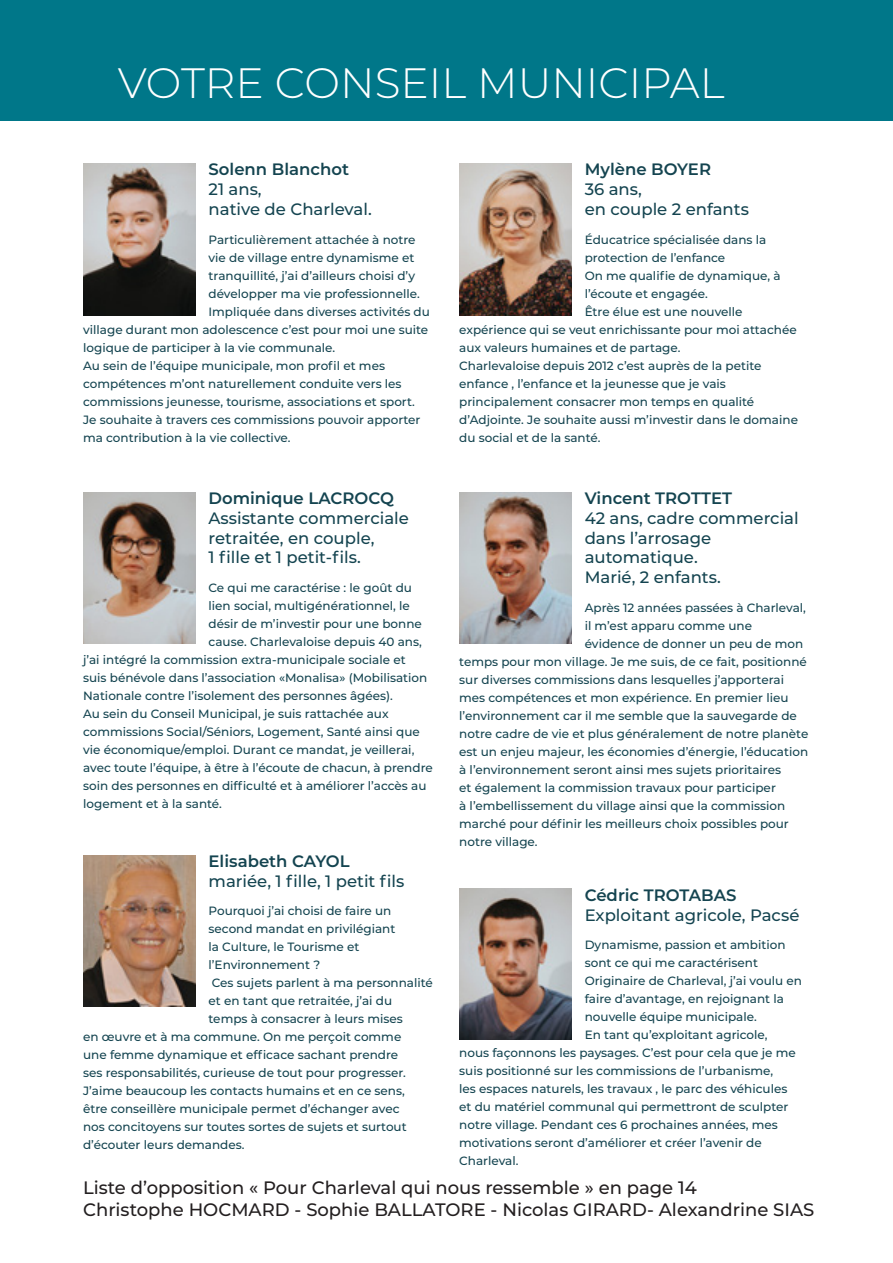
<style>
.page{position:relative;width:893px;height:1263px;background:#fff}
.page>*{position:absolute;margin:0;border:0;box-sizing:border-box;transform-origin:0 0}
.t1{font:300 42.45px "Montserrat";color:#fff}
.t2{font:500 18px "Montserrat";color:#231f20}
.t3{font:500 16.5px/19.8px "Montserrat";color:#144450}
.t4{font:500 12px/18px "Montserrat";color:#144450}
.s1{font-weight:600}
</style>
<div class="page">
<div style="left:0;top:0;width:893px;height:120px;background:#007789"></div>
<img style="left:83px;top:855px;width:113px;height:151px">
<img style="left:83px;top:492px;width:113px;height:151px">
<img style="left:459px;top:164px;width:113px;height:151px">
<img style="left:459px;top:888px;width:113px;height:151px">
<img style="left:459px;top:492px;width:113px;height:151px">
<img style="left:83px;top:164px;width:113px;height:151px">
<p class="t1" style="left:118px;top:54px;width:608px">VOTRE CONSEIL MUNICIPAL</p>
<p class="t3" style="left:209px;top:159px;width:165px"><span class="s1">Solenn Blanchot<br></span>21 ans,<br>native de Charleval.</p>
<p class="t4" style="left:209px;top:230px;width:213px">Particulièrement attachée à notre vie de village entre dynamisme et tranquillité, j’ai d’ailleurs choisi d’y développer ma vie professionnelle.</p>
<p class="t4" style="left:83px;top:302px;width:348px;text-indent:125px">Impliquée dans diverses activités du village durant mon adolescence c’est pour moi une suite logique de participer à la vie communale.</p>
<p class="t4" style="left:83px;top:356px;width:333px">Au sein de l’équipe municipale, mon profil et mes compétences m’ont naturellement conduite vers les commissions jeunesse, tourisme, associations et sport.</p>
<p class="t4" style="left:83px;top:410px;width:339px">Je souhaite à travers ces commissions pouvoir apporter ma contribution à la vie collective.</p>
<p class="t3" style="left:209px;top:487px;width:202px"><span class="s1">Dominique LACROCQ<br></span>Assistante commerciale retraitée, en couple,<br>1 fille et 1 petit-fils.</p>
<p class="t4" style="left:209px;top:578px;width:205px">Ce qui me caractérise : le goût du</p>
<p class="t4" style="left:209px;top:596px;width:203px">lien social, multigénérationnel, le</p>
<p class="t4" style="left:209px;top:614px;width:215px">désir de m’investir pour une bonne</p>
<p class="t4" style="left:209px;top:632px;width:215px">cause. Charlevaloise depuis 40 ans,</p>
<p class="t4" style="left:83px;top:650px;width:324px">j’ai intégré la commission extra-municipale sociale et</p>
<p class="t4" style="left:83px;top:668px;width:346px">suis bénévole dans l’association «Monalisa» (Mobilisation</p>
<p class="t4" style="left:83px;top:686px;width:311px">Nationale contre l’isolement des personnes âgées).</p>
<p class="t4" style="left:83px;top:704px;width:307px">Au sein du Conseil Municipal, je suis rattachée aux</p>
<p class="t4" style="left:83px;top:722px;width:338px">commissions Social/Séniors, Logement, Santé ainsi que</p>
<p class="t4" style="left:83px;top:740px;width:333px">vie économique/emploi. Durant ce mandat, je veillerai,</p>
<p class="t4" style="left:83px;top:758px;width:351px">avec toute l’équipe, à être à l’écoute de chacun, à prendre</p>
<p class="t4" style="left:83px;top:776px;width:345px">soin des personnes en difficulté et à améliorer l’accès au</p>
<p class="t4" style="left:83px;top:794px;width:140px">logement et à la santé.</p>
<p class="t3" style="left:209px;top:850px;width:197px"><span class="s1">Elisabeth CAYOL </span>mariée, 1 fille, 1 petit fils</p>
<p class="t4" style="left:209px;top:902px;width:188px">Pourquoi j’ai choisi de faire un second mandat en privilégiant la Culture, le Tourisme et l’Environnement ?</p>
<p class="t4" style="left:212px;top:974px;width:223px">Ces sujets parlent à ma personnalité</p>
<p class="t4" style="left:209px;top:992px;width:185px">et en tant que retraitée, j’ai du</p>
<p class="t4" style="left:209px;top:1010px;width:196px">temps à consacrer à leurs mises</p>
<p class="t4" style="left:83px;top:1028px;width:320px">en œuvre et à ma commune. On me perçoit comme</p>
<p class="t4" style="left:83px;top:1046px;width:317px">une femme dynamique et efficace sachant prendre</p>
<p class="t4" style="left:83px;top:1064px;width:324px">ses responsabilités, curieuse de tout pour progresser.</p>
<p class="t4" style="left:83px;top:1082px;width:323px">J’aime beaucoup les contacts humains et en ce sens,</p>
<p class="t4" style="left:83px;top:1100px;width:318px">être conseillère municipale permet d’échanger avec</p>
<p class="t4" style="left:83px;top:1118px;width:325px">nos concitoyens sur toutes sortes de sujets et surtout</p>
<p class="t4" style="left:83px;top:1136px;width:163px">d’écouter leurs demandes.</p>
<p class="t3" style="left:585px;top:159px;width:166px"><span class="s1">Mylène BOYER<br></span>36 ans,<br>en couple 2 enfants</p>
<p class="t4" style="left:585px;top:230px;width:183px">Éducatrice spécialisée dans la protection de l’enfance</p>
<p class="t4" style="left:585px;top:266px;width:197px">On me qualifie de dynamique, à l’écoute et engagée.</p>
<p class="t4" style="left:459px;top:302px;width:339px;text-indent:125px">Être élue est une nouvelle expérience qui se veut enrichissante pour moi attachée aux valeurs humaines et de partage.</p>
<p class="t4" style="left:459px;top:356px;width:340px">Charlevaloise depuis 2012 c’est auprès de la petite enfance , l’enfance et la jeunesse que je vais principalement consacrer mon temps en qualité d’Adjointe. Je souhaite aussi m’investir dans le domaine du social et de la santé.</p>
<p class="t3" style="left:585px;top:487px;width:216px"><span class="s1">Vincent TROTTET<br></span>42 ans, cadre commercial dans l’arrosage automatique.<br>Marié, 2 enfants.</p>
<p class="t4" style="left:585px;top:598px;width:223px">Après 12 années passées à Charleval,</p>
<p class="t4" style="left:585px;top:616px;width:169px">il m’est apparu comme une</p>
<p class="t4" style="left:585px;top:634px;width:220px">évidence de donner un peu de mon</p>
<p class="t4" style="left:459px;top:652px;width:349px">temps pour mon village. Je me suis, de ce fait, positionné</p>
<p class="t4" style="left:459px;top:670px;width:326px">sur diverses commissions dans lesquelles j’apporterai</p>
<p class="t4" style="left:459px;top:688px;width:331px">mes compétences et mon expérience. En premier lieu</p>
<p class="t4" style="left:459px;top:706px;width:339px">l’environnement car il me semble que la sauvegarde de</p>
<p class="t4" style="left:459px;top:724px;width:351px">notre cadre de vie et plus généralement de notre planète</p>
<p class="t4" style="left:459px;top:742px;width:350px">est un enjeu majeur, les économies d’énergie, l’éducation</p>
<p class="t4" style="left:459px;top:760px;width:323px">à l’environnement seront ainsi mes sujets prioritaires</p>
<p class="t4" style="left:459px;top:778px;width:318px">et également la commission travaux pour participer</p>
<p class="t4" style="left:459px;top:796px;width:328px">à l’embellissement du village ainsi que la commission</p>
<p class="t4" style="left:459px;top:814px;width:331px">marché pour définir les meilleurs choix possibles pour</p>
<p class="t4" style="left:459px;top:832px;width:80px">notre village.</p>
<p class="t3" style="left:585px;top:884px;width:216px"><span class="s1">Cédric TROTABAS<br></span>Exploitant agricole, Pacsé</p>
<p class="t4" style="left:585px;top:936px;width:202px">Dynamisme, passion et ambition sont ce qui me caractérisent</p>
<p class="t4" style="left:585px;top:972px;width:219px">Originaire de Charleval, j’ai voulu en faire d’avantage, en rejoignant la nouvelle équipe municipale.</p>
<p class="t4" style="left:459px;top:1026px;width:338px;text-indent:125px">En tant qu’exploitant agricole, nous façonnons les paysages. C’est pour cela que je me suis positionné sur les commissions de l’urbanisme,<br>les espaces naturels, les travaux , le parc des véhicules et du matériel communal qui permettront de sculpter notre village. Pendant ces 6 prochaines années, mes motivations seront d’améliorer et créer l’avenir de Charleval.</p>
<p class="t2" style="left:83px;top:1175px;width:615px">Liste d’opposition « Pour Charleval qui nous ressemble » en page 14</p>
<p class="t2" style="left:83px;top:1197px;width:733px">Christophe HOCMARD - Sophie BALLATORE - Nicolas GIRARD- Alexandrine SIAS</p>
</div>
